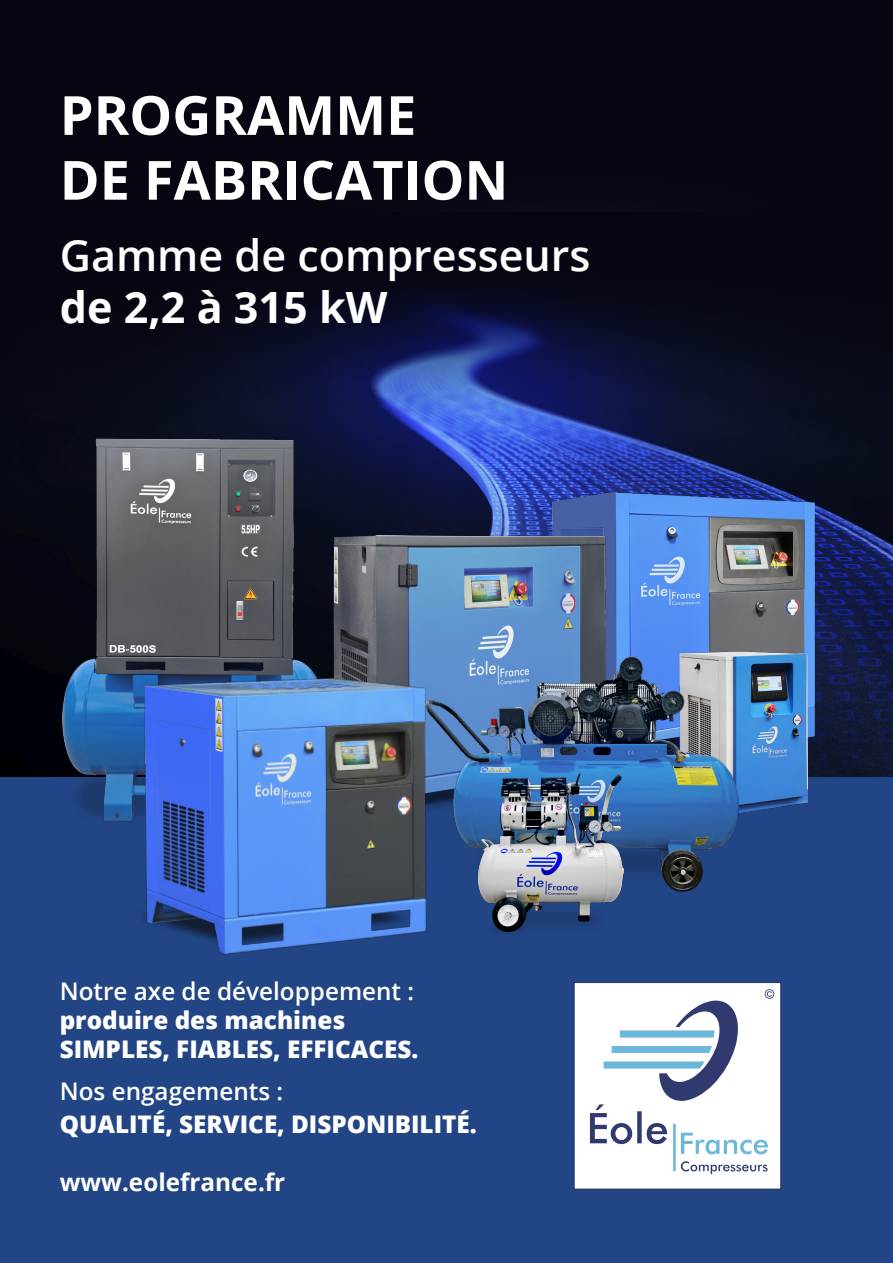
<style>
.page{position:relative;width:893px;height:1263px;background:#224585}
.page>*{position:absolute;margin:0;border:0;box-sizing:border-box;transform-origin:0 0}
.t1{font:700 54px/64.8px "Open Sans";color:#fff}
.t2{font:600 43.2px "Open Sans";color:#fff}
.t3{font:700 43.2px "Open Sans";color:#fff}
.t4{font:800 24.3px/29.1px "Open Sans";color:#fff}
.t5{font:600 24.3px "Open Sans";color:#fff}
.t6{font:700 24.3px "Open Sans";color:#fff}
</style>
<div class="page">
<img style="left:0;top:0;width:893px;height:776px">
<div style="left:574px;top:982px;width:207px;height:207px;background:#fff"></div>
<div style="left:574px;top:982px;width:207px;height:207px;border:1px solid #272c6b"></div>
<svg style="left:681px;top:1161px;width:87px;height:13px"></svg>
<hr style="left:673px;top:1124px;width:3px;height:47px;background:#6bb8db">
<svg style="left:590px;top:989px;width:184px;height:165px"></svg>
<img style="left:43px;top:414px;width:307px;height:407px">
<img style="left:531px;top:476px;width:308px;height:301px">
<img style="left:762px;top:638px;width:67px;height:172px">
<img style="left:298px;top:516px;width:337px;height:131px">
<img style="left:113px;top:647px;width:313px;height:307px">
<img style="left:398px;top:636px;width:364px;height:274px">
<img style="left:460px;top:766px;width:180px;height:167px">
<h1 class="t1" style="left:60px;top:82px;width:450px">PROGRAMME<br>DE FABRICATION</h1>
<h2 class="t2" style="left:60px;top:226px;width:532px">Gamme de compresseurs</h2>
<h2 class="t3" style="left:60px;top:277px;width:329px">de 2,2 à 315 kW</h2>
<p class="t5" style="left:60px;top:974px;width:356px">Notre axe de développement :</p>
<p class="t4" style="left:60px;top:1004px;width:360px">produire des machines<br>SIMPLES, FIABLES, EFFICACES.</p>
<p class="t5" style="left:60px;top:1074px;width:225px">Nos engagements :</p>
<p class="t4" style="left:60px;top:1108px;width:419px">QUALITÉ, SERVICE, DISPONIBILITÉ.</p>
<p class="t6" style="left:60px;top:1165px;width:227px">www.eolefrance.fr</p>
</div>
